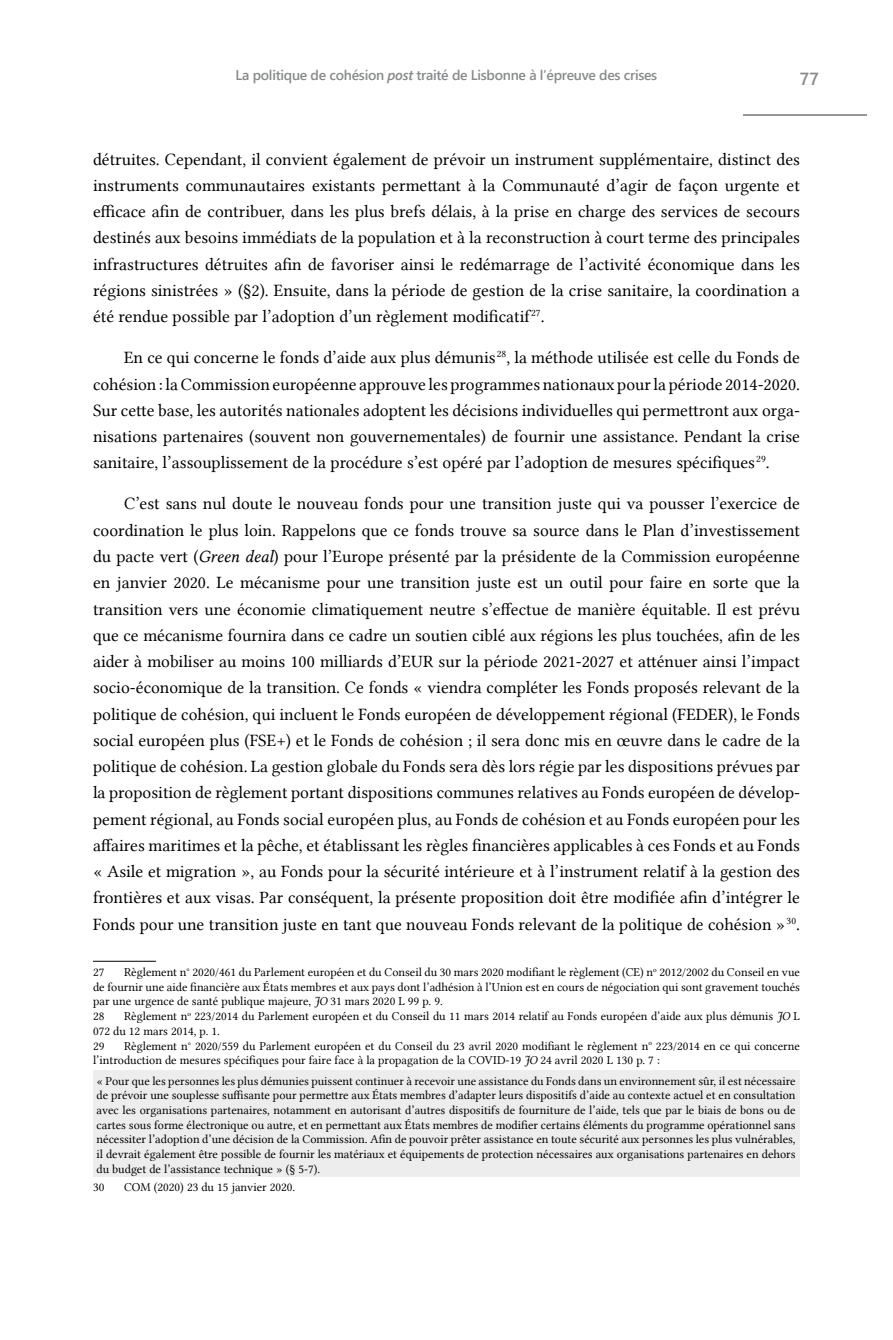
<style>
.page{position:relative;width:893px;height:1340px;background:#fff}
.page>*{position:absolute;margin:0;border:0;box-sizing:border-box;transform-origin:0 0}
.TEXTE_NORMAL{font:17.5px/26.2px "Lin Libertine";color:#000;text-align:justify}
.t1{font:17.5px "Webly Sleek UI Semibold";color:#888a8b}
.t2{font:14px "Webly Sleek UI Semibold";letter-spacing:-.02em;color:#888a8b}
.Note_de_bas_de_page{font:12.25px/14.7px "Lin Libertine";color:#000;text-align:justify}
.s1{font-style:italic}
.s2{font-family:"Lin Libertine I"}
</style>
<div class="page">
<hr style="left:743px;top:114px;width:124px;height:2px;background:#888a8b">
<hr style="left:93px;top:960px;width:63px;height:1px;background:#000">
<div style="left:93px;top:1070px;width:706px;height:106px;background:#ededed"></div>
<p class="t2" style="left:236px;top:64px;width:423px">La politique de cohésion <span class="s1">post</span> traité de Lisbonne à l’épreuve des crises</p>
<p class="t1" style="left:800px;top:65px;width:20px">77</p>
<p class="TEXTE_NORMAL" style="left:93px;top:146px;width:708px">détruites. Cependant, il convient également de prévoir un instrument supplémentaire, distinct des instruments communautaires existants permettant à la Communauté d’agir de façon urgente et efficace afin de contribuer, dans les plus brefs délais, à la prise en charge des services de secours destinés aux besoins immédiats de la population et à la reconstruction à court terme des principales infrastructures détruites afin de favoriser ainsi le redémarrage de l’activité économique dans les régions sinistrées » (§2). Ensuite, dans la période de gestion de la crise sanitaire, la coordination a été rendue possible par l’adoption d’un règlement modificatif <sup>27</sup>.</p>
<p class="TEXTE_NORMAL" style="left:93px;top:344px;width:708px;text-indent:31px">En ce qui concerne le fonds d’aide aux plus démunis <sup>28</sup>, la méthode utilisée est celle du Fonds de cohésion : la Commission européenne approuve les programmes nationaux pour la période 2014-2020.<br>Sur cette base, les autorités nationales adoptent les décisions individuelles qui permettront aux orga&shy;nisations partenaires (souvent non gouvernementales) de fournir une assistance. Pendant la crise sanitaire, l’assouplissement de la procédure s’est opéré par l’adoption de mesures spécifiques <sup>29</sup>.</p>
<p class="TEXTE_NORMAL" style="left:93px;top:490px;width:708px;text-indent:31px">C’est sans nul doute le nouveau fonds pour une transition juste qui va pousser l’exercice de coordination le plus loin. Rappelons que ce fonds trouve sa source dans le Plan d’investissement du pacte vert (<span class="s2">Green deal</span>) pour l’Europe présenté par la présidente de la Commission européenne en janvier 2020. Le mécanisme pour une transition juste est un outil pour faire en sorte que la transition vers une économie climatiquement neutre s’effectue de manière équitable. Il est prévu que ce mécanisme fournira dans ce cadre un soutien ciblé aux régions les plus touchées, afin de les aider à mobiliser au moins 100 milliards d’EUR sur la période 2021-2027 et atténuer ainsi l’impact socio-économique de la transition. Ce fonds « viendra compléter les Fonds proposés relevant de la politique de cohésion, qui incluent le Fonds européen de développement régional (FEDER), le Fonds social européen plus (FSE+) et le Fonds de cohésion ; il sera donc mis en œuvre dans le cadre de la politique de cohésion. La gestion globale du Fonds sera dès lors régie par les dispositions prévues par la proposition de règlement portant dispositions communes relatives au Fonds européen de dévelop&shy;pement régional, au Fonds social européen plus, au Fonds de cohésion et au Fonds européen pour les affaires maritimes et la pêche, et établissant les règles financières applicables à ces Fonds et au Fonds « Asile et migration », au Fonds pour la sécurité intérieure et à l’instrument relatif à la gestion des frontières et aux visas. Par conséquent, la présente proposition doit être modifiée afin d’intégrer le Fonds pour une transition juste en tant que nouveau Fonds relevant de la politique de cohésion » <sup>30</sup>.</p>
<p class="Note_de_bas_de_page" style="left:93px;top:964px;width:13px">27</p>
<p class="Note_de_bas_de_page" style="left:93px;top:964px;width:708px;text-indent:31px">Règlement n° 2020/461 du Parlement européen et du Conseil du 30 mars 2020 modifiant le règlement (CE) n<sup>o</sup> 2012/2002 du Conseil en vue de fournir une aide financière aux États membres et aux pays dont l’adhésion à l’Union est en cours de négociation qui sont gravement touchés par une urgence de santé publique majeure, <span class="s2">JO</span> 31 mars 2020 L 99 p. 9.</p>
<p class="Note_de_bas_de_page" style="left:93px;top:1008px;width:13px">28</p>
<p class="Note_de_bas_de_page" style="left:93px;top:1008px;width:708px;text-indent:31px">Règlement n<sup>o</sup> 223/2014 du Parlement européen et du Conseil du 11 mars 2014 relatif au Fonds européen d’aide aux plus démunis <span class="s2">JO</span> L<br>072 du 12 mars 2014, p. 1.</p>
<p class="Note_de_bas_de_page" style="left:93px;top:1038px;width:13px">29</p>
<p class="Note_de_bas_de_page" style="left:93px;top:1038px;width:708px;text-indent:31px">Règlement n° 2020/559 du Parlement européen et du Conseil du 23 avril 2020 modifiant le règlement n<sup>o</sup> 223/2014 en ce qui concerne l’introduction de mesures spécifiques pour faire face à la propagation de la COVID‐19 <span class="s2">JO</span> 24 avril 2020 L 130 p. 7 :</p>
<p class="Note_de_bas_de_page" style="left:97px;top:1073px;width:701px">« Pour que les personnes les plus démunies puissent continuer à recevoir une assistance du Fonds dans un environnement sûr, il est nécessaire de prévoir une souplesse suffisante pour permettre aux États membres d’adapter leurs dispositifs d’aide au contexte actuel et en consultation avec les organisations partenaires, notamment en autorisant d’autres dispositifs de fourniture de l’aide, tels que par le biais de bons ou de cartes sous forme électronique ou autre, et en permettant aux États membres de modifier certains éléments du programme opérationnel sans nécessiter l’adoption d’une décision de la Commission. Afin de pouvoir prêter assistance en toute sécurité aux personnes les plus vulnérables, il devrait également être possible de fournir les matériaux et équipements de protection nécessaires aux organisations partenaires en dehors du budget de l’assistance technique » (§ 5-7).</p>
<p class="Note_de_bas_de_page" style="left:93px;top:1179px;width:13px">30</p>
<p class="Note_de_bas_de_page" style="left:124px;top:1179px;width:173px">COM (2020) 23 du 15 janvier 2020.</p>
</div>
